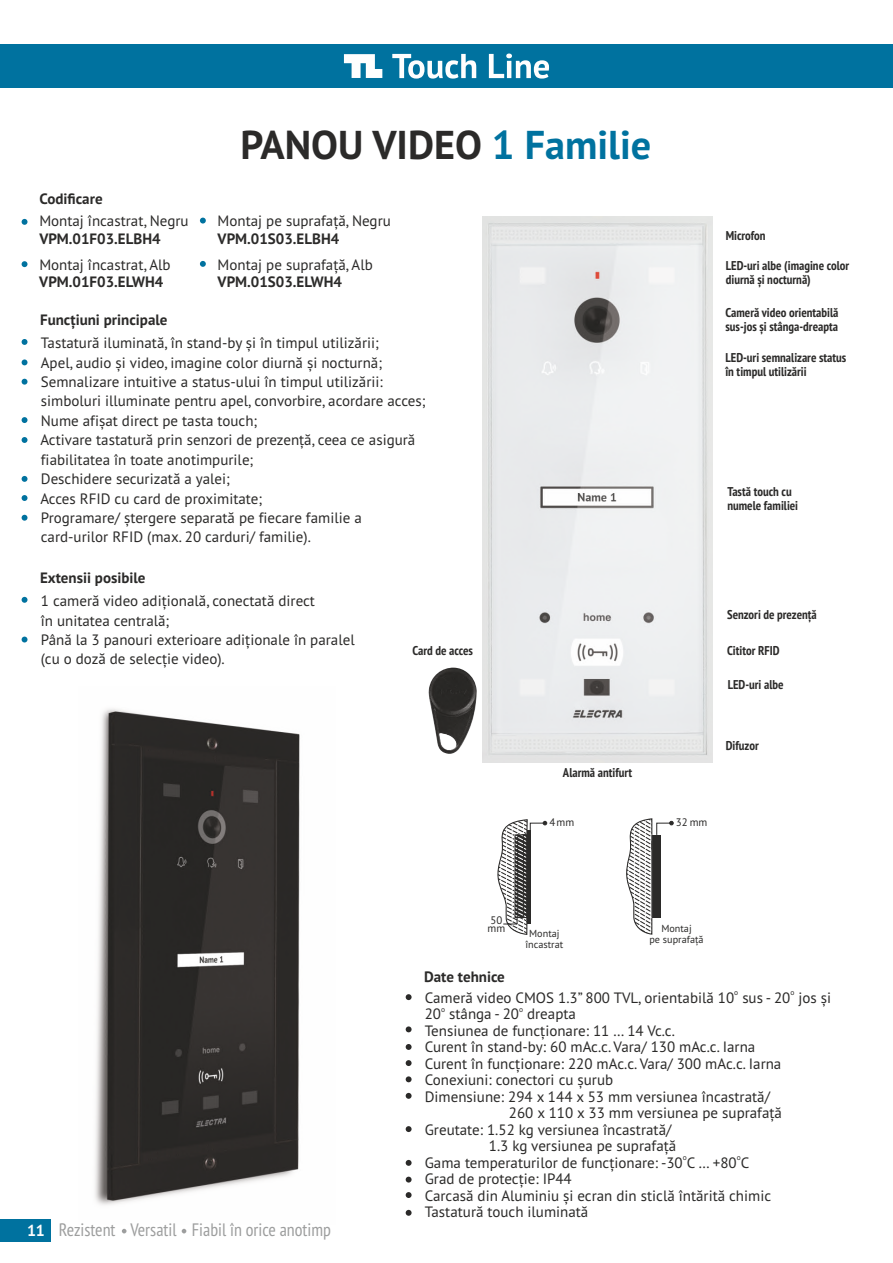
<style>
.page{position:relative;width:893px;height:1263px;background:#fff}
.page>*{position:absolute;margin:0;border:0;box-sizing:border-box;transform-origin:0 0}
.t1{font:700 40.2px "PT Sans";color:#2b2a29}
.t2{font:condensed 18px "PT Sans";color:#9d9e9e}
.t3{font:700 15.9px "PT Sans";color:#fefefe}
.t4{font:15px/19.4px "PT Sans";color:#2b2a29}
.t5{font:700 15px "PT Sans";color:#2b2a29}
.t6{font:700 condensed 12.75px/14px "PT Sans";color:#2b2a29}
.t7{font:10.95px/7.8px "PT Sans";color:#2b2a29}
.t8{font:10.2px/11.2px "PT Sans";color:#2b2a29;text-align:center}
.t9{font:7.5px "PT Sans";color:#2b2a29}
.s1{color:#00729f}
</style>
<div class="page">
<div style="left:0;top:1219px;width:51px;height:23px;background:#00729f"></div>
<img style="left:428px;top:667px;width:49px;height:87px">
<img style="left:95px;top:709px;width:205px;height:496px">
<svg style="left:406px;top:994px;width:6px;height:6px"></svg>
<svg style="left:406px;top:1210px;width:6px;height:6px"></svg>
<svg style="left:406px;top:1026px;width:6px;height:6px"></svg>
<svg style="left:406px;top:1044px;width:6px;height:6px"></svg>
<svg style="left:406px;top:1076px;width:6px;height:6px"></svg>
<svg style="left:406px;top:1060px;width:6px;height:6px"></svg>
<svg style="left:406px;top:1126px;width:6px;height:6px"></svg>
<svg style="left:406px;top:1093px;width:6px;height:6px"></svg>
<svg style="left:406px;top:1160px;width:6px;height:6px"></svg>
<svg style="left:406px;top:1177px;width:6px;height:5px"></svg>
<svg style="left:406px;top:1192px;width:6px;height:6px"></svg>
<svg style="left:497px;top:819px;width:50px;height:116px"></svg>
<svg style="left:626px;top:818px;width:47px;height:117px"></svg>
<svg style="left:22px;top:339px;width:6px;height:6px"></svg>
<svg style="left:22px;top:359px;width:6px;height:6px"></svg>
<svg style="left:22px;top:437px;width:6px;height:6px"></svg>
<svg style="left:22px;top:417px;width:6px;height:6px"></svg>
<svg style="left:22px;top:379px;width:6px;height:6px"></svg>
<svg style="left:22px;top:476px;width:6px;height:6px"></svg>
<svg style="left:22px;top:495px;width:6px;height:6px"></svg>
<svg style="left:22px;top:515px;width:6px;height:6px"></svg>
<svg style="left:22px;top:597px;width:6px;height:6px"></svg>
<svg style="left:22px;top:637px;width:6px;height:5px"></svg>
<svg style="left:22px;top:219px;width:6px;height:6px"></svg>
<svg style="left:22px;top:261px;width:6px;height:6px"></svg>
<svg style="left:200px;top:218px;width:6px;height:6px"></svg>
<svg style="left:200px;top:261px;width:6px;height:6px"></svg>
<img style="left:483px;top:217px;width:229px;height:545px">
<div style="left:0;top:44px;width:893px;height:44px;background:#00729f"></div>
<svg style="left:344px;top:54px;width:38px;height:24px"></svg>
<svg style="left:392px;top:54px;width:157px;height:25px"></svg>
<svg style="left:122px;top:1229px;width:4px;height:4px"></svg>
<svg style="left:182px;top:1229px;width:4px;height:4px"></svg>
<p class="t5" style="left:39px;top:189px;width:65px">Codificare</p>
<p class="t4" style="left:39px;top:211px;width:151px">Montaj încastrat, Negru</p>
<p class="t5" style="left:39px;top:228px;width:123px">VPM.01F03.ELBH4</p>
<p class="t4" style="left:39px;top:254px;width:133px">Montaj încastrat, Alb</p>
<p class="t5" style="left:39px;top:272px;width:126px">VPM.01F03.ELWH4</p>
<p class="t5" style="left:40px;top:310px;width:129px">Funcțiuni principale</p>
<h1 class="t1" style="left:241px;top:118px;width:412px">PANOU VIDEO <span class="s1">1 Familie</span></h1>
<p class="t4" style="left:218px;top:211px;width:175px">Montaj pe suprafață, Negru</p>
<p class="t5" style="left:218px;top:229px;width:123px">VPM.01S03.ELBH4</p>
<p class="t4" style="left:218px;top:254px;width:157px">Montaj pe suprafață, Alb</p>
<p class="t5" style="left:218px;top:272px;width:126px">VPM.01S03.ELWH4</p>
<p class="t4" style="left:40px;top:333px;width:387px">Tastatură iluminată, în stand-by și în timpul utilizării;<br>Apel, audio și video, imagine color diurnă și nocturnă; Semnalizare intuitive a status-ului în timpul utilizării: simboluri illuminate pentru apel, convorbire, acordare acces; Nume afișat direct pe tasta touch;<br>Activare tastatură prin senzori de prezență, ceea ce asigură fiabilitatea în toate anotimpurile;<br>Deschidere securizată a yalei;<br>Acces RFID cu card de proximitate;<br>Programare/ ștergere separată pe fiecare familie a card-urilor RFID (max. 20 carduri/ familie).</p>
<p class="t5" style="left:40px;top:568px;width:107px">Extensii posibile</p>
<p class="t4" style="left:41px;top:591px;width:315px">1 cameră video adițională, conectată direct<br>în unitatea centrală;<br>Până la 3 panouri exterioare adiționale în paralel (cu o doză de selecție video).</p>
<p class="t6" style="left:412px;top:644px;width:62px">Card de acces</p>
<p class="t6" style="left:726px;top:228px;width:41px">Microfon</p>
<p class="t6" style="left:726px;top:259px;width:125px">LED-uri albe (imagine color diurnă și nocturnă)</p>
<p class="t6" style="left:725px;top:305px;width:114px">Cameră video orientabilă sus-jos și stânga-dreapta</p>
<p class="t6" style="left:725px;top:350px;width:122px">LED-uri semnalizare status în timpul utilizării</p>
<p class="t6" style="left:727px;top:484px;width:72px">Tastă touch cu numele familiei</p>
<p class="t6" style="left:727px;top:607px;width:91px">Senzori de prezență</p>
<p class="t6" style="left:727px;top:644px;width:54px">Cititor RFID</p>
<p class="t6" style="left:728px;top:677px;width:57px">LED-uri albe</p>
<p class="t6" style="left:563px;top:766px;width:71px">Alarmă antifurt</p>
<p class="t7" style="left:549px;top:818px;width:26px">4mm</p>
<p class="t7" style="left:676px;top:818px;width:33px">32 mm</p>
<p class="t6" style="left:726px;top:738px;width:35px">Difuzor</p>
<p class="t7" style="left:488px;top:916px;width:19px">50 mm</p>
<p class="t5" style="left:424px;top:967px;width:82px">Date tehnice</p>
<p class="t8" style="left:526px;top:927px;width:39px">Montaj încastrat</p>
<p class="t8" style="left:649px;top:923px;width:56px">Montaj<br>pe suprafață</p>
<p class="t3" style="left:27px;top:1220px;width:19px">11</p>
<p class="t2" style="left:59px;top:1217px;width:274px">Rezistent Versatil Fiabil în orice anotimp</p>
<p class="t9" style="left:734px;top:988px;width:6px">o</p>
<p class="t9" style="left:790px;top:988px;width:6px">o</p>
<p class="t4" style="left:425px;top:988px;width:408px">Cameră video CMOS 1.3” 800 TVL, orientabilă 10 sus - 20 jos și</p>
<p class="t9" style="left:441px;top:1004px;width:6px">o</p>
<p class="t9" style="left:519px;top:1004px;width:6px">o</p>
<p class="t4" style="left:425px;top:1004px;width:153px">20 stânga - 20 dreapta</p>
<p class="t4" style="left:425px;top:1021px;width:252px">Tensiunea de funcționare: 11 … 14 Vc.c.</p>
<p class="t4" style="left:425px;top:1037px;width:332px">Curent în stand-by: 60 mAc.c. Vara/ 130 mAc.c. Iarna</p>
<p class="t4" style="left:425px;top:1054px;width:358px">Curent în funcționare: 220 mAc.c. Vara/ 300 mAc.c. Iarna</p>
<p class="t4" style="left:425px;top:1070px;width:190px">Conexiuni: conectori cu șurub</p>
<p class="t4" style="left:425px;top:1087px;width:347px">Dimensiune: 294 x 144 x 53 mm versiunea încastrată/</p>
<p class="t4" style="left:509px;top:1103px;width:275px">260 x 110 x 33 mm versiunea pe suprafață</p>
<p class="t4" style="left:425px;top:1120px;width:248px">Greutate: 1.52 kg versiunea încastrată/</p>
<p class="t4" style="left:489px;top:1136px;width:189px">1.3 kg versiunea pe suprafață</p>
<p class="t9" style="left:683px;top:1153px;width:6px">o</p>
<p class="t9" style="left:737px;top:1153px;width:6px">o</p>
<p class="t4" style="left:425px;top:1154px;width:348px;line-height:16.5px">Gama temperaturilor de funcționare: -30 C … +80 C Grad de protecție: IP44<br>Carcasă din Aluminiu și ecran din sticlă întărită chimic Tastatură touch iluminată</p>
</div>
